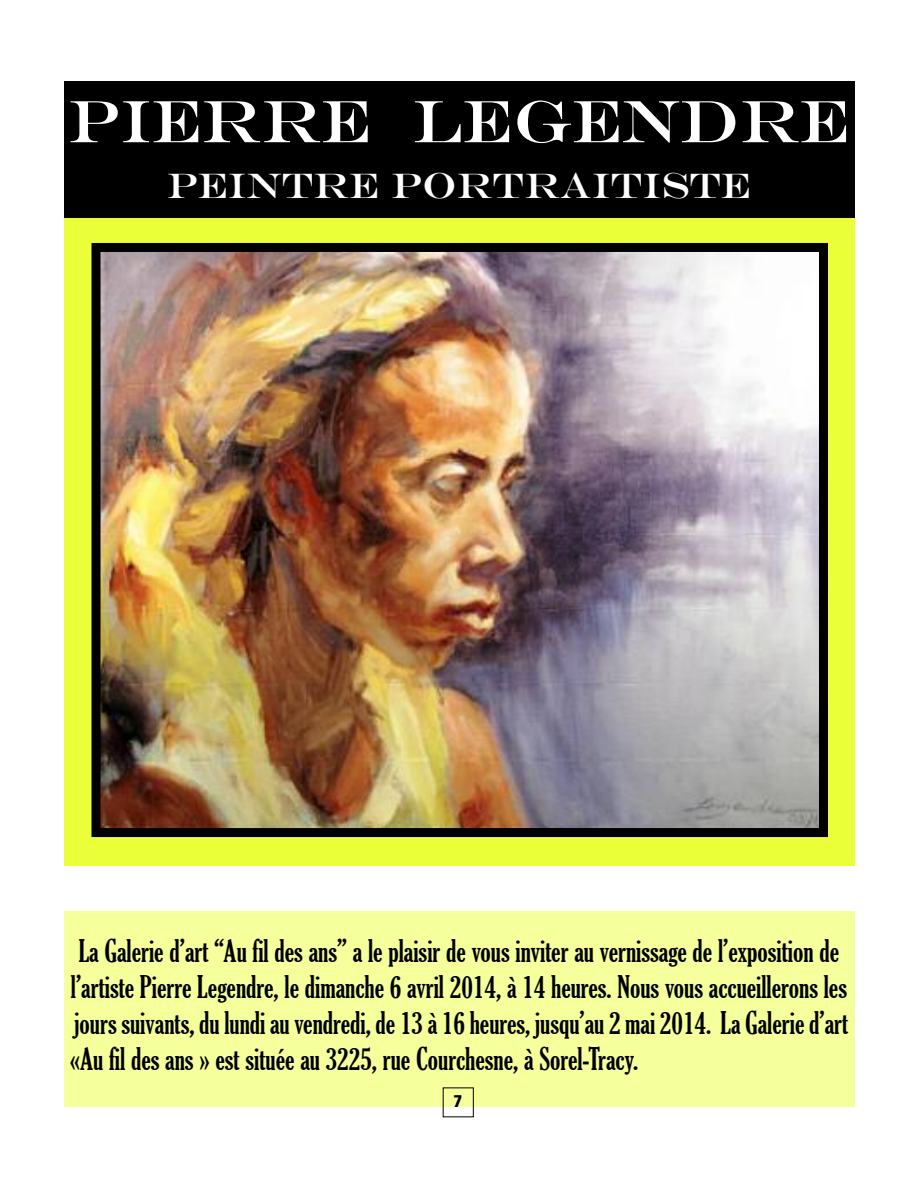
<style>
.page{position:relative;width:918px;height:1188px;background:#fff}
.page>*{position:absolute;margin:0;border:0;box-sizing:border-box;transform-origin:0 0}
.t1{font:60px "Engravers";color:#fff}
.t2{font:36px "Engravers";color:#fff}
.t3{font:extra-condensed 30px/36px "Gloucester";color:#000}
.t4{font:800 condensed 18px "Abadi";color:#000}
</style>
<div class="page">
<div style="left:64px;top:217px;width:790px;height:649px;background:#ebff38"></div>
<div style="left:64px;top:911px;width:790px;height:196px;background:#f5ff9c"></div>
<img style="left:102px;top:253px;width:716px;height:574px">
<div style="left:92px;top:243px;width:736px;height:594px;border:9px solid #000"></div>
<div style="left:64px;top:81px;width:790px;height:136px;background:#000"></div>
<h1 class="t1" style="left:69px;top:86px;width:781px">PIERRE LEGENDRE</h1>
<p class="t2" style="left:167px;top:164px;width:585px">PEINTRE PORTRAITISTE</p>
<p class="t3" style="left:70px;top:933px;width:780px">La Galerie d’art “Au fil des ans” a le plaisir de vous inviter au vernissage de l’exposition de l’artiste Pierre Legendre, le dimanche 6 avril 2014, à 14 heures. Nous vous accueillerons les jours suivants,du lundiau vendredi,de 13 à 16 heures, jusqu’au 2 mai2014. La Galerie d’art «Au fil des ans » est située au 3225, rue Courchesne, à Sorel-Tracy.</p>
<p class="t4" style="left:454px;top:1091px;width:11px">7</p>
</div>
